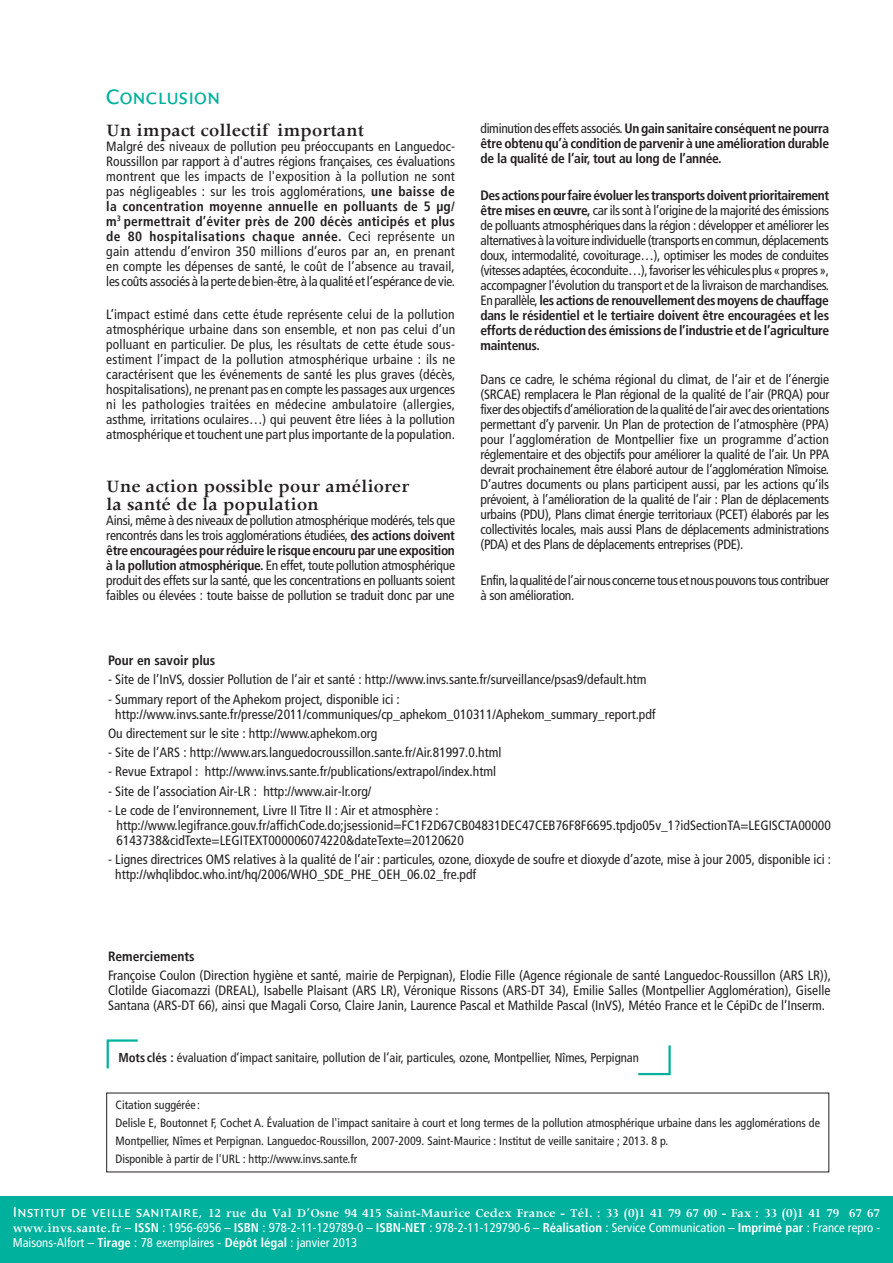
<style>
.page{position:relative;width:893px;height:1263px;background:#fff}
.page>*{position:absolute;margin:0;border:0;box-sizing:border-box;transform-origin:0 0}
.t1{font:22.5px "Quadraat Sans Caps";letter-spacing:-.01em;color:#00b19d}
.t2{font:600 19.5px/18px "Apollo";color:#231f20}
.t3{font:condensed 13.5px/15px "Frutiger";color:#231f20;text-align:justify}
.t4{font:700 condensed 13.5px/15px "Frutiger";letter-spacing:-.02em;color:#231f20;text-align:justify}
.t5{font:600 13.5px "Apollo";color:#fff}
.t6{font:condensed 13.5px/15px "Frutiger";letter-spacing:-.03em;color:#231f20}
.t7{font:700 condensed 13.5px "Frutiger";color:#231f20}
.t8{font:condensed 12.75px/15px "Frutiger";color:#fff}
.t9{font:condensed 12.75px "Frutiger";color:#231f20}
.t10{font:condensed 12px/18px "Frutiger";color:#231f20}
.s1{font-weight:700}
.s2{font-weight:400}
.s3{font-family:"Quadraat Sans Caps";font-weight:400;font-size:15.75px}
.s4{font-weight:400;font-size:15px}
.s5{font-family:"Apollo";font-weight:600;font-stretch:normal;font-size:13.5px}
</style>
<div class="page">
<div style="left:0;top:1197px;width:893px;height:66px;background:#00b19d"></div>
<svg style="left:106px;top:1039px;width:32px;height:30px"></svg>
<svg style="left:638px;top:1045px;width:33px;height:31px"></svg>
<h1 class="t1" style="left:106px;top:84px;width:116px">Conclusion</h1>
<h2 class="t2" style="left:106px;top:122px;width:259px">Un impact collectif important</h2>
<p class="t3" style="left:106px;top:140px;width:350px">Malgré des niveaux de pollution peu préoccupants en Languedoc-Roussillon par rapport à d'autres régions françaises, ces évaluations montrent que les impacts de l'exposition à la pollution ne sont pas négligeables : sur les trois agglomérations, <span class="s1">une baisse de la concentration moyenne annuelle en polluants de 5 µg/ m</span><sup>3</sup> <span class="s1">permettrait d’éviter près de 200 décès anticipés et plus de 80 hospitalisations chaque année.</span> Ceci représente un gain attendu d’environ 350 millions d’euros par an, en prenant en compte les dépenses de santé, le coût de l’absence au travail, les coûts associés à la perte de bien-être, à la qualité et l’espérance de vie.</p>
<p class="t3" style="left:106px;top:308px;width:350px">L’impact estimé dans cette étude représente celui de la pollution atmosphérique urbaine dans son ensemble, et non pas celui d’un polluant en particulier. De plus, les résultats de cette étude sous&shy;estiment l’impact de la pollution atmosphérique urbaine : ils ne caractérisent que les événements de santé les plus graves (décès, hospitalisations), ne prenant pas en compte les passages aux urgences ni les pathologies traitées en médecine ambulatoire (allergies, asthme, irritations oculaires…) qui peuvent être liées à la pollution atmosphérique et touchent une part plus importante de la population.</p>
<h2 class="t2" style="left:106px;top:478px;width:305px">Une action possible pour améliorer la santé de la population</h2>
<p class="t3" style="left:106px;top:514px;width:350px">Ainsi, même à des niveaux de pollution atmosphérique modérés, tels que rencontrés dans les trois agglomérations étudiées, <span class="s1">des actions doivent être encouragées pour réduire le risque encouru par une exposition à la pollution atmosphérique.</span> En effet, toute pollution atmosphérique produit des effets sur la santé, que les concentrations en polluants soient faibles ou élevées : toute baisse de pollution se traduit donc par une</p>
<p class="t4" style="left:480px;top:122px;width:350px"><span class="s2">diminution des effets associés.</span> Un gain sanitaire conséquent ne pourra être obtenu qu’à condition de parvenir à une amélioration durable de la qualité de l’air, tout au long de l’année.</p>
<p class="t3" style="left:480px;top:189px;width:350px"><span class="s1">Des actions pour faire évoluer les transports doivent prioritairement être mises en œuvre,</span> car ils sont à l’origine de la majorité des émissions de polluants atmosphériques dans la région : développer et améliorer les alternatives à la voiture individuelle (transports en commun, déplacements doux, intermodalité, covoiturage…), optimiser les modes de conduites (vitesses adaptées, écoconduite…), favoriser les véhicules plus « propres », accompagner l’évolution du transport et de la livraison de marchandises.<br>En parallèle, <span class="s1">les actions de renouvellement des moyens de chauffage dans le résidentiel et le tertiaire doivent être encouragées et les efforts de réduction des émissions de l’industrie et de l’agriculture maintenus.</span></p>
<p class="t3" style="left:480px;top:373px;width:351px">Dans ce cadre, le schéma régional du climat, de l’air et de l’énergie (SRCAE) remplacera le Plan régional de la qualité de l’air (PRQA) pour fixer des objectifs d’amélioration de la qualité de l’air avec des orientations permettant d’y parvenir. Un Plan de protection de l’atmosphère (PPA) pour l’agglomération de Montpellier fixe un programme d’action réglementaire et des objectifs pour améliorer la qualité de l’air. Un PPA devrait prochainement être élaboré autour de l’agglomération Nîmoise.<br>D’autres documents ou plans participent aussi, par les actions qu’ils prévoient, à l’amélioration de la qualité de l’air : Plan de déplacements urbains (PDU), Plans climat énergie territoriaux (PCET) élaborés par les collectivités locales, mais aussi Plans de déplacements administrations (PDA) et des Plans de déplacements entreprises (PDE).</p>
<p class="t6" style="left:480px;top:574px;width:350px">Enfin, la qualité de l’air nous concerne tous et nous pouvons tous contribuer à son amélioration.</p>
<p class="t7" style="left:108px;top:655px;width:109px">Pour en savoir plus</p>
<p class="t3" style="left:108px;top:673px;width:540px">- Site de l’InVS, dossier Pollution de l’air et santé : http://www.invs.sante.fr/surveillance/psas9/default.htm</p>
<p class="t3" style="left:115px;top:692px;width:542px;text-indent:-7px">- Summary report of the Aphekom project, disponible ici : http://www.invs.sante.fr/presse/2011/communiques/cp_aphekom_010311/Aphekom_summary_report.pdf</p>
<p class="t3" style="left:108px;top:727px;width:271px">Ou directement sur le site : http://www.aphekom.org</p>
<p class="t3" style="left:108px;top:746px;width:395px">- Site de l’ARS : http://www.ars.languedocroussillon.sante.fr/Air.81997.0.html</p>
<p class="t3" style="left:108px;top:765px;width:390px">- Revue Extrapol : http://www.invs.sante.fr/publications/extrapol/index.html</p>
<p class="t3" style="left:108px;top:784px;width:265px">- Site de l’association Air-LR : http://www.air-lr.org/</p>
<p class="t3" style="left:117px;top:804px;width:716px;text-align:left;text-indent:-9px">- Le code de l’environnement, Livre II Titre II : Air et atmosphère : http://www.legifrance.gouv.fr/affichCode.do;jsessionid=FC1F2D67CB04831DEC47CEB76F8F6695.tpdjo05v_1?idSectionTA=LEGISCTA00000<br>6143738&amp;cidTexte=LEGITEXT000006074220&amp;dateTexte=20120620</p>
<p class="t3" style="left:115px;top:853px;width:717px;text-indent:-7px">- Lignes directrices OMS relatives à la qualité de l’air : particules, ozone, dioxyde de soufre et dioxyde d’azote, mise à jour 2005, disponible ici : http://whqlibdoc.who.int/hq/2006/WHO_SDE_PHE_OEH_06.02_fre.pdf</p>
<p class="t7" style="left:108px;top:950px;width:88px">Remerciements</p>
<p class="t3" style="left:108px;top:969px;width:724px">Françoise Coulon (Direction hygiène et santé, mairie de Perpignan), Elodie Fille (Agence régionale de santé Languedoc-Roussillon (ARS LR)), Clotilde Giacomazzi (DREAL), Isabelle Plaisant (ARS LR), Véronique Rissons (ARS-DT 34), Emilie Salles (Montpellier Agglomération), Giselle Santana (ARS-DT 66), ainsi que Magali Corso, Claire Janin, Laurence Pascal et Mathilde Pascal (InVS), Météo France et le CépiDc de l’Inserm.</p>
<p class="t9" style="left:118px;top:1053px;width:522px"><span class="s1">Mots clés :</span> évaluation d’impact sanitaire, pollution de l’air, particules, ozone, Montpellier, Nîmes, Perpignan</p>
<p class="t10" style="left:116px;top:1096px;width:706px">Citation suggérée :<br>Delisle E, Boutonnet F, Cochet A. Évaluation de l'impact sanitaire à court et long termes de la pollution atmosphérique urbaine dans les agglomérations de Montpellier, Nîmes et Perpignan. Languedoc-Roussillon, 2007-2009. Saint-Maurice : Institut de veille sanitaire ; 2013. 8 p.<br>Disponible à partir de l'URL : http://www.invs.sante.fr</p>
<p class="t5" style="left:13px;top:1207px;width:869px"><span class="s3">Institut de veille sanitaire</span><span class="s4">,</span> 12 rue du Val D’Osne 94 415 Saint-Maurice Cedex France - Tél. : 33 (0)1 41 79 67 00 - Fax : 33 (0)1 41 79 67 67</p>
<p class="t8" style="left:13px;top:1221px;width:869px"><span class="s5">www.invs.sante.fr</span> – <span class="s1">ISSN</span> : 1956-6956 – <span class="s1">ISBN</span> : 978-2-11-129789-0 – <span class="s1">ISBN-NET</span> : 978-2-11-129790-6 – <span class="s1">Réalisation</span> : Service Communication – <span class="s1">Imprimé par</span> : France repro -<br>Maisons-Alfort – <span class="s1">Tirage</span> : 78 exemplaires - <span class="s1">Dépôt légal</span> : janvier 2013</p>
</div>
